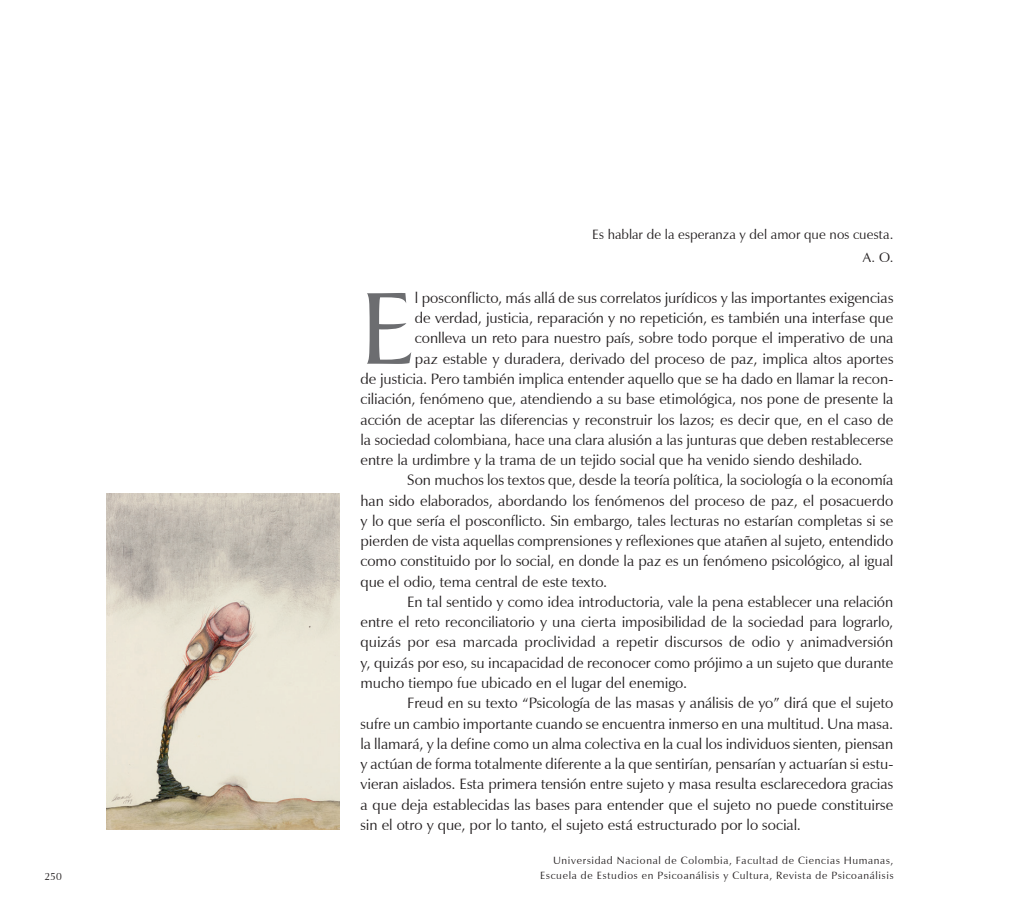
<style>
.page{position:relative;width:1021px;height:915px;background:#fff}
.page>*{position:absolute;margin:0;border:0;box-sizing:border-box;transform-origin:0 0}
.t1{font:109.8px "Baker Signet BT";color:#6c6d70}
.t2{font:15px "Zapf Humanist 601 BT";color:#231f20}
.t3{font:13.5px "Zapf Humanist 601 BT";letter-spacing:.005em;color:#231f20}
.t4{font:13.5px "Zapf Humanist 601 BT";color:#231f20}
.t5{font:10.5px "Zapf Humanist 601 BT";letter-spacing:.065em;color:#231f20}
</style>
<div class="page">
<img style="left:106px;top:493px;width:233px;height:336px">
<p class="t3" style="left:592px;top:225px;width:302px">Es hablar de la esperanza y del amor que nos cuesta.</p>
<p class="t4" style="left:862px;top:249px;width:32px">A. O.</p>
<h1 class="t1" style="left:360px;top:263px;width:56px">E</h1>
<p class="t2" style="left:415px;top:288px;width:480px">l posconflicto, más allá de sus correlatos jurídicos y las importantes exigencias</p>
<p class="t2" style="left:415px;top:308px;width:480px">de verdad, justicia, reparación y no repetición, es también una interfase que</p>
<p class="t2" style="left:415px;top:329px;width:480px">conlleva un reto para nuestro país, sobre todo porque el imperativo de una</p>
<p class="t2" style="left:415px;top:349px;width:480px">paz estable y duradera, derivado del proceso de paz, implica altos aportes</p>
<p class="t2" style="left:360px;top:369px;width:534px">de justicia. Pero también implica entender aquello que se ha dado en llamar la recon-</p>
<p class="t2" style="left:360px;top:389px;width:534px">ciliación, fenómeno que, atendiendo a su base etimológica, nos pone de presente la</p>
<p class="t2" style="left:360px;top:410px;width:534px">acción de aceptar las diferencias y reconstruir los lazos; es decir que, en el caso de</p>
<p class="t2" style="left:360px;top:430px;width:534px">la sociedad colombiana, hace una clara alusión a las junturas que deben restablecerse</p>
<p class="t2" style="left:360px;top:450px;width:503px">entre la urdimbre y la trama de un tejido social que ha venido siendo deshilado.</p>
<p class="t2" style="left:407px;top:470px;width:487px">Son muchos los textos que, desde la teoría política, la sociología o la economía</p>
<p class="t2" style="left:360px;top:491px;width:534px">han sido elaborados, abordando los fenómenos del proceso de paz, el posacuerdo</p>
<p class="t2" style="left:360px;top:511px;width:534px">y lo que sería el posconflicto. Sin embargo, tales lecturas no estarían completas si se</p>
<p class="t2" style="left:360px;top:531px;width:534px">pierden de vista aquellas comprensiones y reflexiones que atañen al sujeto, entendido</p>
<p class="t2" style="left:360px;top:551px;width:534px">como constituido por lo social, en donde la paz es un fenómeno psicológico, al igual</p>
<p class="t2" style="left:360px;top:572px;width:248px">que el odio, tema central de este texto.</p>
<p class="t2" style="left:407px;top:592px;width:487px">En tal sentido y como idea introductoria, vale la pena establecer una relación</p>
<p class="t2" style="left:360px;top:612px;width:534px">entre el reto reconciliatorio y una cierta imposibilidad de la sociedad para lograrlo,</p>
<p class="t2" style="left:360px;top:632px;width:534px">quizás por esa marcada proclividad a repetir discursos de odio y animadversión</p>
<p class="t2" style="left:360px;top:653px;width:534px">y, quizás por eso, su incapacidad de reconocer como prójimo a un sujeto que durante</p>
<p class="t2" style="left:360px;top:673px;width:328px">mucho tiempo fue ubicado en el lugar del enemigo.</p>
<p class="t2" style="left:407px;top:693px;width:487px">Freud en su texto “Psicología de las masas y análisis de yo” dirá que el sujeto</p>
<p class="t2" style="left:360px;top:713px;width:534px">sufre un cambio importante cuando se encuentra inmerso en una multitud. Una masa.</p>
<p class="t2" style="left:360px;top:734px;width:534px">la llamará, y la define como un alma colectiva en la cual los individuos sienten, piensan</p>
<p class="t2" style="left:360px;top:754px;width:534px">y actúan de forma totalmente diferente a la que sentirían, pensarían y actuarían si estu-</p>
<p class="t2" style="left:360px;top:774px;width:534px">vieran aislados. Esta primera tensión entre sujeto y masa resulta esclarecedora gracias</p>
<p class="t2" style="left:360px;top:794px;width:534px">a que deja establecidas las bases para entender que el sujeto no puede constituirse</p>
<p class="t2" style="left:360px;top:815px;width:442px">sin el otro y que, por lo tanto, el sujeto está estructurado por lo social.</p>
<p class="t5" style="left:553px;top:853px;width:342px">Universidad Nacional de Colombia, Facultad de Ciencias Humanas,</p>
<p class="t5" style="left:45px;top:869px;width:19px">250</p>
<p class="t5" style="left:540px;top:868px;width:355px">Escuela de Estudios en Psicoanálisis y Cultura, Revista de Psicoanálisis</p>
</div>
